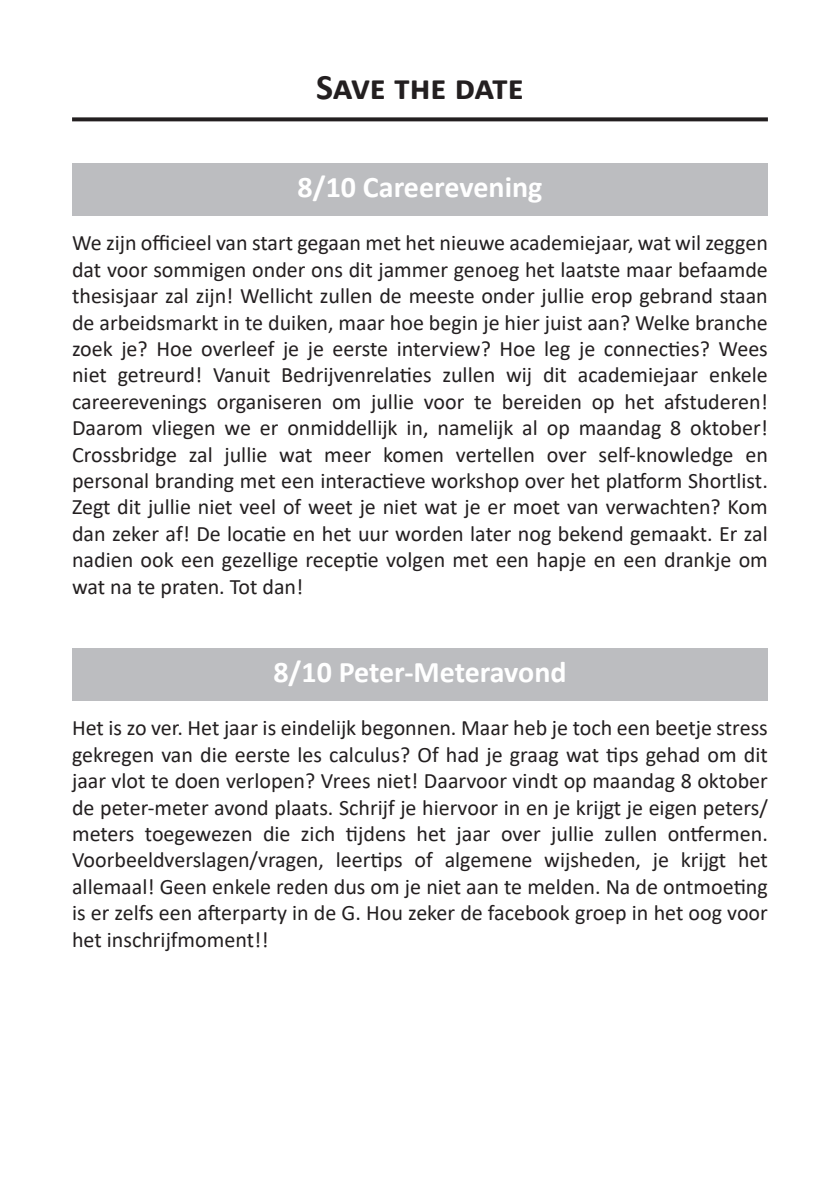
<style>
.page{position:relative;width:840px;height:1191px;background:#fff}
.page>*{position:absolute;margin:0;border:0;box-sizing:border-box;transform-origin:0 0}
.Grote_titel{font:700 36px "Calibri";color:#231f20}
.Titel_nieuw{font:700 30px "Calibri";color:#fff}
.Alinea{font:22px/26.4px "Calibri";color:#231f20;text-align:justify}
</style>
<div class="page">
<svg style="left:72px;top:117px;width:695px;height:4px;fill:#231f20"></svg>
<div style="left:72px;top:164px;width:695px;height:52px;background:#bcbdc0"></div>
<div style="left:72px;top:648px;width:695px;height:53px;background:#bcbdc0"></div>
<p class="Grote_titel" style="left:316px;top:62px;width:209px">Save the date</p>
<p class="Titel_nieuw" style="left:297px;top:166px;width:246px">8/10 Careerevening</p>
<p class="Alinea" style="left:72px;top:229px;width:697px">We zijn officieel van start gegaan met het nieuwe academiejaar, wat wil zeggen dat voor sommigen onder ons dit jammer genoeg het laatste maar befaamde thesisjaar zal zijn! Wellicht zullen de meeste onder jullie erop gebrand staan de arbeidsmarkt in te duiken, maar hoe begin je hier juist aan? Welke branche zoek je? Hoe overleef je je eerste interview? Hoe leg je connecties? Wees niet getreurd! Vanuit Bedrijvenrelaties zullen wij dit academiejaar enkele careerevenings organiseren om jullie voor te bereiden op het afstuderen!<br>Daarom vliegen we er onmiddellijk in, namelijk al op maandag 8 oktober!<br>Crossbridge zal jullie wat meer komen vertellen over self-knowledge en personal branding met een interactieve workshop over het platform Shortlist.<br>Zegt dit jullie niet veel of weet je niet wat je er moet van verwachten? Kom dan zeker af! De locatie en het uur worden later nog bekend gemaakt. Er zal nadien ook een gezellige receptie volgen met een hapje en een drankje om wat na te praten. Tot dan!</p>
<p class="Titel_nieuw" style="left:273px;top:651px;width:294px">8/10 Peter-Meteravond</p>
<p class="Alinea" style="left:72px;top:714px;width:697px">Het is zo ver. Het jaar is eindelijk begonnen. Maar heb je toch een beetje stress gekregen van die eerste les calculus? Of had je graag wat tips gehad om dit jaar vlot te doen verlopen? Vrees niet! Daarvoor vindt op maandag 8 oktober de peter-meter avond plaats. Schrijf je hiervoor in en je krijgt je eigen peters/ meters toegewezen die zich tijdens het jaar over jullie zullen ontfermen.<br>Voorbeeldverslagen/vragen, leertips of algemene wijsheden, je krijgt het allemaal! Geen enkele reden dus om je niet aan te melden. Na de ontmoeting is er zelfs een afterparty in de G. Hou zeker de facebook groep in het oog voor het inschrijfmoment!!</p>
</div>
